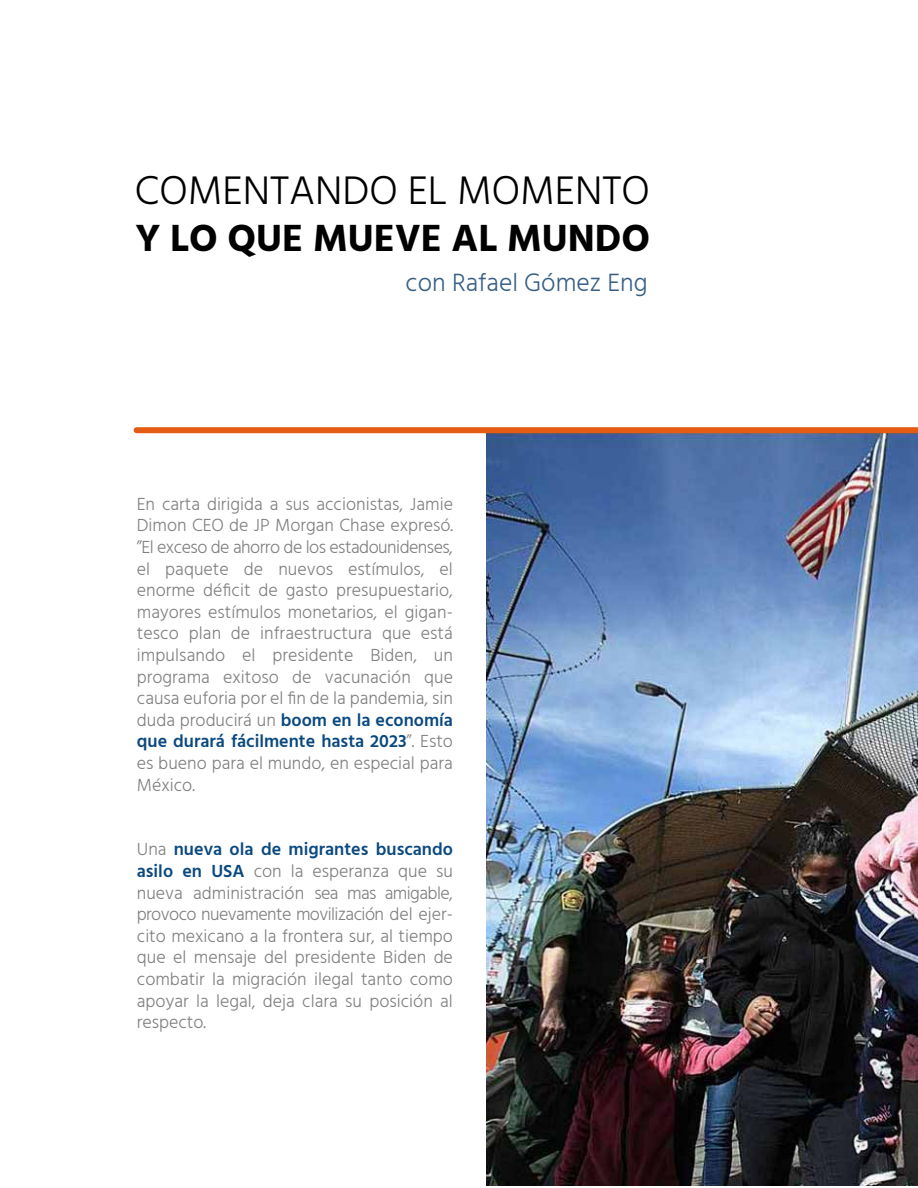
<style>
.page{position:relative;width:918px;height:1188px;background:#fff}
.page>*{position:absolute;margin:0;border:0;box-sizing:border-box;transform-origin:0 0}
.t1{font:300 40.95px "Hind";color:#000}
.t2{font:700 38.85px "Hind";color:#000}
.t3{font:300 25.65px "Hind";color:#386085}
.t4{font:300 18px/21.6px "Hind";color:#808080;text-align:justify}
.s1{font-weight:600;color:#0a4980}
</style>
<div class="page">
<img style="left:486px;top:433px;width:432px;height:752px">
<div style="left:137px;top:427px;width:781px;height:6px;background:#e45b13"></div>
<h1 class="t1" style="left:135px;top:163px;width:516px">COMENTANDO EL MOMENTO</h1>
<h2 class="t2" style="left:135px;top:215px;width:516px">Y LO QUE MUEVE AL MUNDO</h2>
<h3 class="t3" style="left:406px;top:266px;width:243px">con Rafael Gómez Eng</h3>
<p class="t4" style="left:137px;top:494px;width:318px">En carta dirigida a sus accionistas, Jamie Dimon CEO de JP Morgan Chase expresó. ”El exceso de ahorro de los estadounidenses, el paquete de nuevos estímulos, el enorme déficit de gasto presupuestario, mayores estímulos monetarios, el gigan&shy;tesco plan de infraestructura que está impulsando el presidente Biden, un programa exitoso de vacunación que causa euforia por el fin de la pandemia, sin duda producirá un <span class="s1">boom en la economía que durará fácilmente hasta 2023</span>”. Esto es bueno para el mundo, en especial para México.</p>
<p class="t4" style="left:137px;top:840px;width:318px">Una <span class="s1">nueva ola de migrantes buscando asilo en USA</span> con la esperanza que su nueva administración sea mas amigable, provoco nuevamente movilización del ejer&shy;cito mexicano a la frontera sur, al tiempo que el mensaje del presidente Biden de combatir la migración ilegal tanto como apoyar la legal, deja clara su posición al respecto.</p>
</div>
